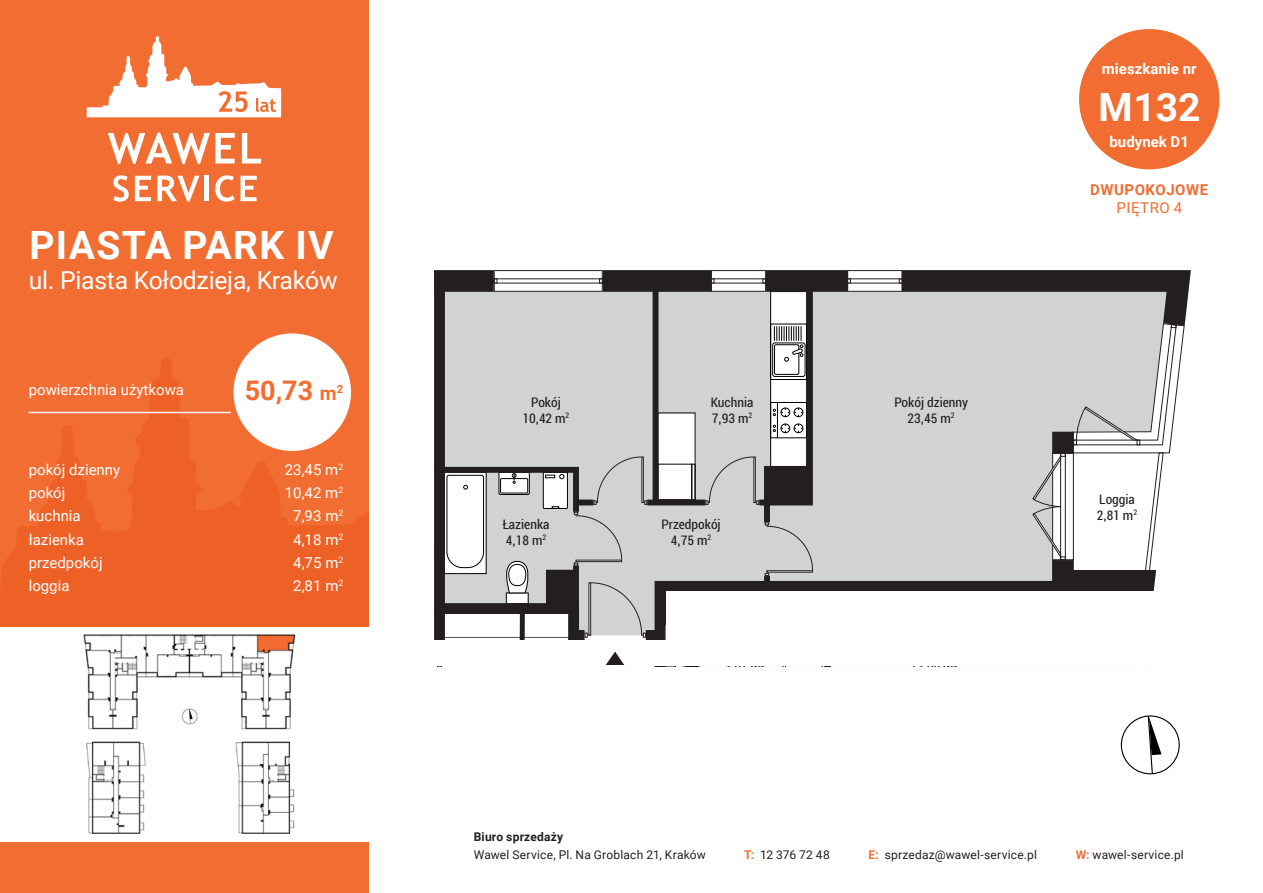
<style>
.page{position:relative;width:1263px;height:893px;background:#fff}
.page>*{position:absolute;margin:0;border:0;box-sizing:border-box;transform-origin:0 0}
.t1{font:700 39px "Roboto";letter-spacing:.035em;color:#fff}
.t2{font:700 27px "Roboto";color:#f26d31}
.t3{font:24.75px "Roboto";letter-spacing:-.01em;color:#fff}
.t4{font:15px "Roboto";color:#fff}
.t5{font:700 15px "Roboto";color:#fff}
.t6{font:700 15px "Roboto";letter-spacing:.035em;color:#f26d31}
.t7{font:15px "Roboto";letter-spacing:.035em;color:#f26d31}
.t8{font:condensed 13.8px/15.8px "Roboto";color:#231f20;text-align:center}
.t9{font:12px "Roboto";letter-spacing:.015em;color:#231f20}
.t10{font:700 12px "Roboto";letter-spacing:.02em;color:#231f20}
.s1{font-size:19.5px}
.s2{font-weight:700;color:#f26d31}
</style>
<div class="page">
<div style="left:0;top:0;width:369px;height:893px;background:#f26d31"></div>
<svg style="left:0;top:358px;width:369px;height:270px;fill:#ee6126"></svg>
<svg style="left:87px;top:36px;width:194px;height:81px"></svg>
<svg style="left:157px;top:175px;width:42px;height:27px"></svg>
<div style="left:204px;top:176px;width:5px;height:25px;background:#fff"></div>
<svg style="left:242px;top:133px;width:19px;height:30px"></svg>
<svg style="left:215px;top:175px;width:42px;height:27px"></svg>
<svg style="left:113px;top:175px;width:16px;height:27px"></svg>
<svg style="left:135px;top:176px;width:16px;height:25px"></svg>
<svg style="left:108px;top:133px;width:127px;height:31px"></svg>
<svg style="left:434px;top:270px;width:757px;height:395px"></svg>
<div style="left:0;top:628px;width:374px;height:214px;background:#fff"></div>
<img style="left:83px;top:634px;width:213px;height:200px">
<div style="left:1079px;top:29px;width:140px;height:140px;background:#f26d31;border-radius:50%"></div>
<div style="left:230px;top:330px;width:124px;height:124px;background:#fff;border-radius:50%"></div>
<hr style="left:29px;top:412px;width:201px;height:1px;background:#fff">
<div style="left:227px;top:327px;width:130px;height:130px;border:6px solid #f26d31;border-radius:50%"></div>
<svg style="left:1120px;top:715px;width:60px;height:60px"></svg>
<h1 class="t1" style="left:29px;top:218px;width:306px">PIASTA PARK IV</h1>
<h3 class="t3" style="left:29px;top:262px;width:310px">ul. Piasta Kołodzieja, Kraków</h3>
<p class="t4" style="left:29px;top:379px;width:157px">powierzchnia użytkowa</p>
<h2 class="t2" style="left:245px;top:371px;width:100px">50,73 <span class="s1">m</span><sup>2</sup></h2>
<p class="t4" style="left:29px;top:459px;width:93px">pokój dzienny</p>
<p class="t4" style="left:285px;top:459px;width:60px">23,45 m<sup>2</sup></p>
<p class="t4" style="left:29px;top:482px;width:38px">pokój</p>
<p class="t4" style="left:285px;top:482px;width:60px">10,42 m<sup>2</sup></p>
<p class="t4" style="left:29px;top:505px;width:54px">kuchnia</p>
<p class="t4" style="left:293px;top:505px;width:52px">7,93 m<sup>2</sup></p>
<p class="t4" style="left:29px;top:529px;width:57px">łazienka</p>
<p class="t4" style="left:293px;top:529px;width:52px">4,18 m<sup>2</sup></p>
<p class="t4" style="left:29px;top:552px;width:75px">przedpokój</p>
<p class="t4" style="left:293px;top:552px;width:52px">4,75 m<sup>2</sup></p>
<p class="t4" style="left:29px;top:575px;width:42px">loggia</p>
<p class="t4" style="left:293px;top:575px;width:52px">2,81 m<sup>2</sup></p>
<p class="t5" style="left:1102px;top:58px;width:96px">mieszkanie nr</p>
<h1 class="t1" style="left:1098px;top:80px;width:104px">M132</h1>
<p class="t5" style="left:1109px;top:131px;width:81px">budynek D1</p>
<p class="t6" style="left:1090px;top:179px;width:119px">DWUPOKOJOWE</p>
<p class="t7" style="left:1116px;top:197px;width:67px">PIĘTRO 4</p>
<p class="t8" style="left:522px;top:394px;width:48px">Pokój<br>10,42 m<sup>2</sup></p>
<p class="t8" style="left:711px;top:394px;width:44px;text-align:left">Kuchnia<br>7,93 m<sup>2</sup></p>
<p class="t8" style="left:894px;top:394px;width:75px">Pokój dzienny<br>23,45 m<sup>2</sup></p>
<p class="t8" style="left:503px;top:516px;width:48px;text-align:left">Łazienka<br>4,18 m<sup>2</sup></p>
<p class="t8" style="left:662px;top:516px;width:61px">Przedpokój<br>4,75 m<sup>2</sup></p>
<p class="t8" style="left:1097px;top:491px;width:42px;text-align:left">Loggia<br>2,81 m<sup>2</sup></p>
<p class="t8" style="left:724px;top:659px;width:42px">3,91 m<sup>2</sup></p>
<p class="t8" style="left:910px;top:659px;width:49px">13,90 m<sup>2</sup></p>
<p class="t10" style="left:474px;top:828px;width:91px">Biuro sprzedaży</p>
<p class="t9" style="left:474px;top:847px;width:233px">Wawel Service, Pl. Na Groblach 21, Kraków</p>
<p class="t9" style="left:744px;top:847px;width:87px"><span class="s2">T:</span> 12 376 72 48</p>
<p class="t9" style="left:868px;top:847px;width:170px"><span class="s2">E:</span> sprzedaz@wawel-service.pl</p>
<p class="t9" style="left:1076px;top:847px;width:110px"><span class="s2">W:</span> wawel-service.pl</p>
</div>
